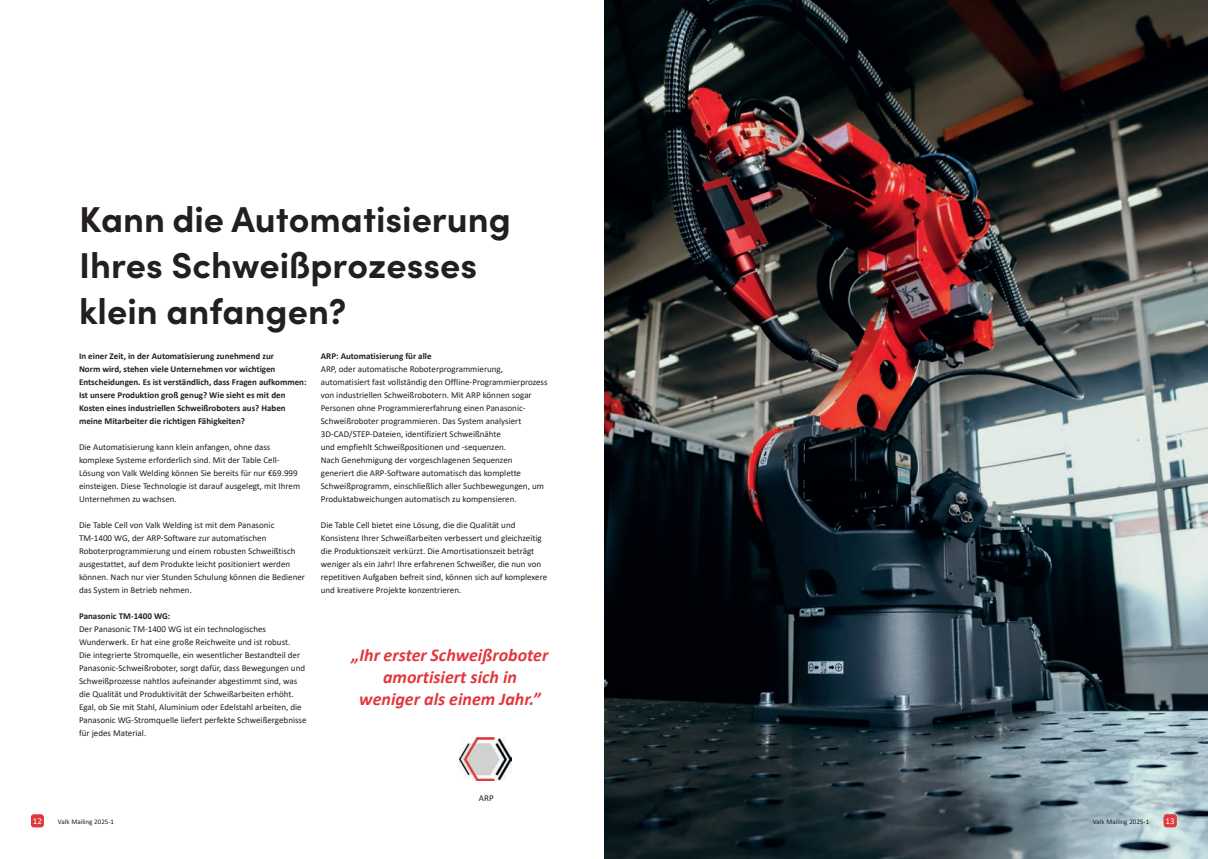
<style>
.page{position:relative;width:1208px;height:859px;background:#fff}
.page>*{position:absolute;margin:0;border:0;box-sizing:border-box;transform-origin:0 0}
.t1{font:700 36px/46px "Sofia Pro";color:#231f20}
.t2{font:italic 700 18px/22px "Calibri";color:#e1373d;text-align:center}
.t3{font:9px/13px "Calibri";color:#231f20}
.t4{font:700 9px/13px "Calibri";color:#231f20}
.t5{font:9px "Calibri";color:#fff}
.t6{font:7px "Calibri";color:#231f20}
</style>
<div class="page">
<div style="left:31px;top:814px;width:13px;height:13px;background:#e1373d;border-radius:3px"></div>
<img style="left:604px;top:0;width:604px;height:859px">
<div style="left:1163px;top:814px;width:13px;height:13px;background:#e1373d;border-radius:3px"></div>
<img style="left:460px;top:738px;width:51px;height:43px">
<h1 class="t1" style="left:79px;top:194px;width:433px">Kann die Automatisierung<br>Ihres Schweißprozesses klein anfangen?</h1>
<p class="t4" style="left:79px;top:350px;width:229px">In einer Zeit, in der Automatisierung zunehmend zur<br>Norm wird, stehen viele Unternehmen vor wichtigen Entscheidungen. Es ist verständlich, dass Fragen aufkommen:<br>Ist unsere Produktion groß genug? Wie sieht es mit den Kosten eines industriellen Schweißroboters aus? Haben meine Mitarbeiter die richtigen Fähigkeiten?</p>
<p class="t3" style="left:79px;top:441px;width:223px">Die Automatisierung kann klein anfangen, ohne dass komplexe Systeme erforderlich sind. Mit der Table Cell-Lösung von Valk Welding können Sie bereits für nur €69.999 einsteigen. Diese Technologie ist darauf ausgelegt, mit Ihrem Unternehmen zu wachsen.</p>
<p class="t3" style="left:79px;top:519px;width:227px">Die Table Cell von Valk Welding ist mit dem Panasonic TM-1400 WG, der ARP-Software zur automatischen Roboterprogrammierung und einem robusten Schweißtisch ausgestattet, auf dem Produkte leicht positioniert werden können. Nach nur vier Stunden Schulung können die Bediener das System in Betrieb nehmen.</p>
<p class="t4" style="left:79px;top:610px;width:93px">Panasonic TM-1400 WG:</p>
<p class="t3" style="left:79px;top:622px;width:229px">Der Panasonic TM-1400 WG ist ein technologisches Wunderwerk. Er hat eine große Reichweite und ist robust.<br>Die integrierte Stromquelle, ein wesentlicher Bestandteil der Panasonic-Schweißroboter, sorgt dafür, dass Bewegungen und Schweißprozesse nahtlos aufeinander abgestimmt sind, was die Qualität und Produktivität der Schweißarbeiten erhöht.<br>Egal, ob Sie mit Stahl, Aluminium oder Edelstahl arbeiten, die Panasonic WG-Stromquelle liefert perfekte Schweißergebnisse für jedes Material.</p>
<p class="t4" style="left:321px;top:350px;width:112px">ARP: Automatisierung für alle</p>
<p class="t3" style="left:321px;top:362px;width:228px">ARP, oder automatische Roboterprogrammierung, automatisiert fast vollständig den Offline-Programmierprozess von industriellen Schweißrobotern. Mit ARP können sogar Personen ohne Programmiererfahrung einen Panasonic-Schweißroboter programmieren. Das System analysiert 3D-CAD/STEP-Dateien, identifiziert Schweißnähte<br>und empfiehlt Schweißpositionen und -sequenzen.<br>Nach Genehmigung der vorgeschlagenen Sequenzen generiert die ARP-Software automatisch das komplette Schweißprogramm, einschließlich aller Suchbewegungen, um Produktabweichungen automatisch zu kompensieren.</p>
<p class="t3" style="left:321px;top:518px;width:228px">Die Table Cell bietet eine Lösung, die die Qualität und Konsistenz Ihrer Schweißarbeiten verbessert und gleichzeitig die Produktionszeit verkürzt. Die Amortisationszeit beträgt weniger als ein Jahr! Ihre erfahrenen Schweißer, die nun von repetitiven Aufgaben befreit sind, können sich auf komplexere und kreativere Projekte konzentrieren.</p>
<h2 class="t2" style="left:351px;top:643px;width:198px">„Ihr erster Schweißroboter amortisiert sich in weniger als einem Jahr.”</h2>
<p class="t3" style="left:479px;top:791px;width:16px">ARP</p>
<p class="t5" style="left:33px;top:815px;width:11px">12</p>
<p class="t6" style="left:58px;top:817px;width:58px">Valk Mailing 2025-1</p>
<p class="t6" style="left:1093px;top:817px;width:58px">Valk Mailing 2025-1</p>
<p class="t5" style="left:1165px;top:815px;width:11px">13</p>
</div>
